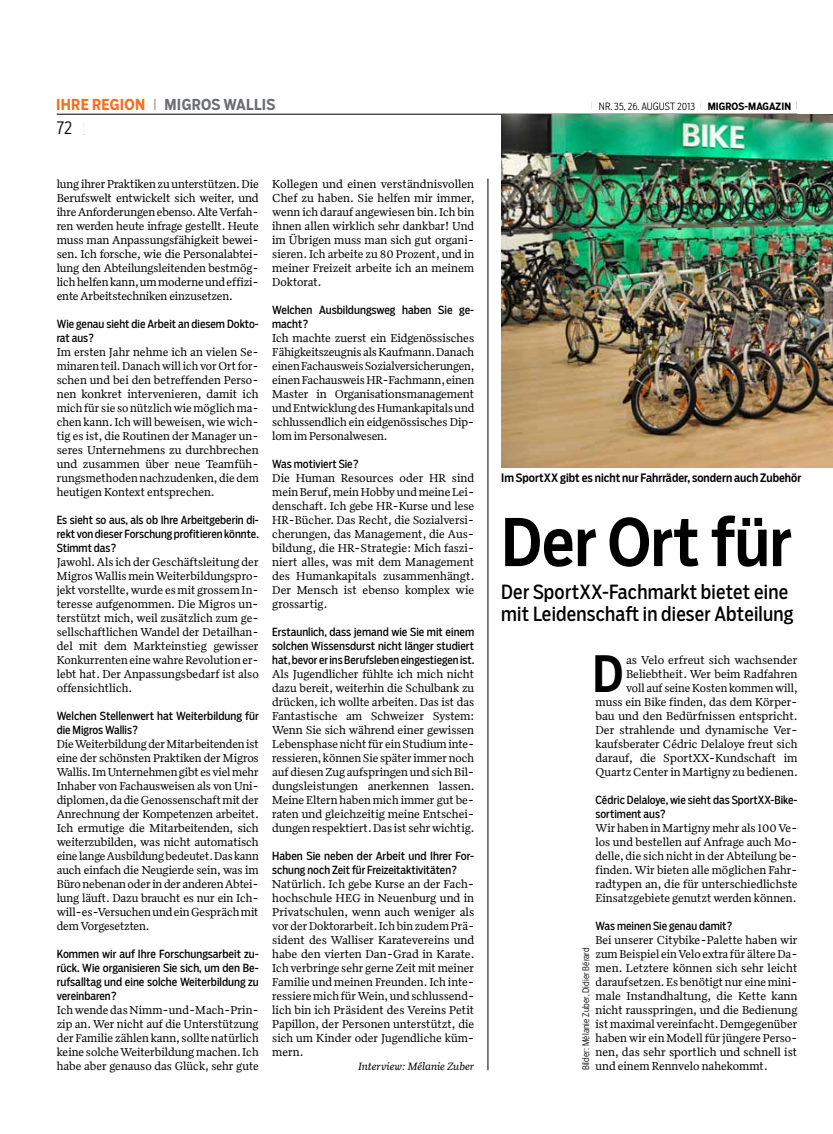
<style>
.page{position:relative;width:833px;height:1134px;background:#fff}
.page>*{position:absolute;margin:0;border:0;box-sizing:border-box;transform-origin:0 0}
.t1{font:500 65px "Salvo Sans Cond";letter-spacing:-.005em;color:#000}
.t2{font:500 49.62px "Salvo Sans Cond";color:#000}
.t3{font:19.38px/21.8px "Salvo Sans Cond";letter-spacing:.01em;color:#000}
.t4{font:300 17.5px "Salvo Sans Cond";color:#000}
.t5{font:700 15px "Salvo Sans Cond";letter-spacing:.02em;color:#6d6e71}
.t6{font:11.75px/14px "Quiosco Two LF";color:#000;text-align:justify}
.t7{font:500 11.5px "Salvo Sans Cond";color:#000}
.t8{font:11.12px/14px "Salvo Sans Cond";color:#000}
.t9{font:italic 10.88px "Quiosco Two LF";color:#000}
.t10{font:300 10px "Salvo Sans Cond";letter-spacing:.01em;color:#000}
.t11{font:300 9px "Salvo Sans Cond";letter-spacing:.01em;color:#000}
.s1{color:#f36f21}
.s2{font-weight:300;font-size:11.88px}
.s3{font-size:8.12px}
.s4{font-weight:700}
.s5{font-size:14.75px}
</style>
<div class="page">
<hr style="left:57px;top:114px;width:740px;height:1px;background:#000">
<hr style="left:488px;top:179px;width:1px;height:891px;background:#000">
<img style="left:501px;top:114px;width:332px;height:354px">
<p class="t5" style="left:56px;top:94px;width:221px"><span class="s1">IHRE REGION</span> <span class="s2">|</span> MIGROS WALLIS</p>
<p class="t10" style="left:591px;top:99px;width:208px"><span class="s3">|</span> NR. 35, 26. AUGUST 2013 <span class="s3">|</span> <span class="s4">MIGROS-MAGAZIN</span> <span class="s3">|</span></p>
<h3 class="t4" style="left:57px;top:116px;width:31px">72 <span class="s5">|</span></h3>
<p class="t6" style="left:57px;top:176px;width:203px">lung ihrer Praktiken zu unterstützen. Die Berufswelt entwickelt sich weiter, und ihre Anforderungen ebenso. Alte Verfah&shy;ren werden heute infrage gestellt. Heute muss man Anpassungsfähigkeit bewei&shy;sen. Ich forsche, wie die Personalabtei&shy;lung den Abteilungsleitenden bestmög&shy;lich helfen kann, um moderne und effizi&shy;ente Arbeitstechniken einzusetzen.</p>
<p class="t8" style="left:57px;top:316px;width:203px">Wie genau sieht die Arbeit an diesem Dokto&shy;rat aus?</p>
<p class="t6" style="left:57px;top:344px;width:203px">Im ersten Jahr nehme ich an vielen Se&shy;minaren teil. Danach will ich vor Ort for&shy;schen und bei den betreffenden Perso&shy;nen konkret intervenieren, damit ich mich für sie so nützlich wie möglich ma&shy;chen kann. Ich will beweisen, wie wich&shy;tig es ist, die Routinen der Manager un&shy;seres Unternehmens zu durchbrechen und zusammen über neue Teamfüh&shy;rungsmethoden nachzudenken, die dem heutigen Kontext entsprechen.</p>
<p class="t8" style="left:57px;top:512px;width:204px;text-align:justify">Es sieht so aus, als ob Ihre Arbeitgeberin di&shy;rekt von dieser Forschung profitieren könnte.<br>Stimmt das?</p>
<p class="t6" style="left:57px;top:554px;width:203px">Jawohl. Als ich der Geschäftsleitung der Migros Wallis mein Weiterbildungspro&shy;jekt vorstellte, wurde es mit grossem In&shy;teresse aufgenommen. Die Migros un&shy;terstützt mich, weil zusätzlich zum ge&shy;sellschaftlichen Wandel der Detailhan&shy;del mit dem Markteinstieg gewisser Konkurrenten eine wahre Revolution er&shy;lebt hat. Der Anpassungsbedarf ist also offensichtlich.</p>
<p class="t8" style="left:57px;top:708px;width:204px">Welchen Stellenwert hat Weiterbildung für die Migros Wallis?</p>
<p class="t6" style="left:57px;top:736px;width:204px">Die Weiterbildung der Mitarbeitenden ist eine der schönsten Praktiken der Migros Wallis. Im Unternehmen gibt es viel mehr Inhaber von Fachausweisen als von Uni&shy;diplomen, da die Genossenschaft mit der Anrechnung der Kompetenzen arbeitet.<br>Ich ermutige die Mitarbeitenden, sich weiterzubilden, was nicht automatisch eine lange Ausbildung bedeutet. Das kann auch einfach die Neugierde sein, was im Büro nebenan oder in der anderen Abtei&shy;lung läuft. Dazu braucht es nur ein Ich&shy;will-es-Versuchen und ein Gespräch mit dem Vorgesetzten.</p>
<p class="t8" style="left:57px;top:946px;width:203px;text-align:justify">Kommen wir auf Ihre Forschungsarbeit zu&shy;rück. Wie organisieren Sie sich, um den Be&shy;rufsalltag und eine solche Weiterbildung zu vereinbaren?</p>
<p class="t6" style="left:57px;top:1002px;width:203px">Ich wende das Nimm-und-Mach-Prin&shy;zip an. Wer nicht auf die Unterstützung der Familie zählen kann, sollte natürlich keine solche Weiterbildung machen. Ich habe aber genauso das Glück, sehr gute</p>
<p class="t6" style="left:272px;top:176px;width:204px">Kollegen und einen verständnisvollen Chef zu haben. Sie helfen mir immer, wenn ich darauf angewiesen bin. Ich bin ihnen allen wirklich sehr dankbar! Und im Übrigen muss man sich gut organi&shy;sieren. Ich arbeite zu 80 Prozent, und in meiner Freizeit arbeite ich an meinem Doktorat.</p>
<p class="t8" style="left:272px;top:302px;width:203px">Welchen Ausbildungsweg haben Sie ge&shy;macht?</p>
<p class="t6" style="left:272px;top:330px;width:204px">Ich machte zuerst ein Eidgenössisches Fähigkeitszeugnis als Kaufmann. Danach einen Fachausweis Sozialversicherungen, einen Fachausweis HR-Fachmann, einen Master in Organisationsmanagement und Entwicklung des Humankapitals und schlussendlich ein eidgenössisches Dip&shy;lom im Personalwesen.</p>
<p class="t8" style="left:272px;top:456px;width:88px">Was motiviert Sie?</p>
<p class="t6" style="left:272px;top:470px;width:204px">Die Human Resources oder HR sind mein Beruf, mein Hobby und meine Lei&shy;denschaft. Ich gebe HR-Kurse und lese HR-Bücher. Das Recht, die Sozialversi&shy;cherungen, das Management, die Aus&shy;bildung, die HR-Strategie: Mich faszi&shy;niert alles, was mit dem Management des Humankapitals zusammenhängt.<br>Der Mensch ist ebenso komplex wie grossartig.</p>
<p class="t8" style="left:272px;top:624px;width:204px;text-align:justify">Erstaunlich, dass jemand wie Sie mit einem solchen Wissensdurst nicht länger studiert hat, bevor er ins Berufsleben eingestiegen ist.</p>
<p class="t6" style="left:272px;top:666px;width:204px">Als Jugendlicher fühlte ich mich nicht dazu bereit, weiterhin die Schulbank zu drücken, ich wollte arbeiten. Das ist das Fantastische am Schweizer System:<br>Wenn Sie sich während einer gewissen Lebensphase nicht für ein Studium inte&shy;ressieren, können Sie später immer noch auf diesen Zug aufspringen und sich Bil&shy;dungsleistungen anerkennen lassen.<br>Meine Eltern haben mich immer gut be&shy;raten und gleichzeitig meine Entschei&shy;dungen respektiert. Das ist sehr wichtig.</p>
<p class="t8" style="left:272px;top:848px;width:203px">Haben Sie neben der Arbeit und Ihrer For&shy;schung noch Zeit für Freizeitaktivitäten?</p>
<p class="t6" style="left:272px;top:876px;width:204px">Natürlich. Ich gebe Kurse an der Fach&shy;hochschule HEG in Neuenburg und in Privatschulen, wenn auch weniger als vor der Doktorarbeit. Ich bin zudem Prä&shy;sident des Walliser Karatevereins und habe den vierten Dan-Grad in Karate.<br>Ich verbringe sehr gerne Zeit mit meiner Familie und meinen Freunden. Ich inte&shy;ressiere mich für Wein, und schlussend&shy;lich bin ich Präsident des Vereins Petit Papillon, der Personen unterstützt, die sich um Kinder oder Jugendliche küm&shy;mern.</p>
<p class="t9" style="left:358px;top:1059px;width:118px">Interview: Mélanie Zuber</p>
<p class="t7" style="left:501px;top:470px;width:302px">Im SportXX gibt es nicht nur Fahrräder, sondern auch Zubehör</p>
<h1 class="t1" style="left:501px;top:499px;width:293px">Der Ort für</h1>
<h3 class="t3" style="left:501px;top:581px;width:294px">Der SportXX-Fachmarkt bietet eine mit Leidenschaft in dieser Abteilung</h3>
<h2 class="t2" style="left:592px;top:640px;width:33px">D</h2>
<p class="t6" style="left:595px;top:652px;width:204px;text-align:right">as Velo erfreut sich wachsender Beliebtheit. Wer beim Radfahren<br>voll auf seine Kosten kommen will,<br>muss ein Bike finden, das dem Körper&shy;bau und den Bedürfnissen entspricht.<br>Der strahlende und dynamische Ver&shy;kaufsberater Cédric Delaloye freut sich darauf, die SportXX-Kundschaft im Quartz Center in Martigny zu bedienen.</p>
<p class="t8" style="left:595px;top:792px;width:203px">Cédric Delaloye, wie sieht das SportXX-Bike&shy;sortiment aus?</p>
<p class="t6" style="left:595px;top:820px;width:203px">Wir haben in Martigny mehr als 100 Ve&shy;los und bestellen auf Anfrage auch Mo&shy;delle, die sich nicht in der Abteilung be&shy;finden. Wir bieten alle möglichen Fahr&shy;radtypen an, die für unterschiedlichste Einsatzgebiete genutzt werden können.</p>
<p class="t8" style="left:595px;top:918px;width:139px">Was meinen Sie genau damit?</p>
<p class="t6" style="left:595px;top:932px;width:204px">Bei unserer Citybike-Palette haben wir zum Beispiel ein Velo extra für ältere Da&shy;men. Letztere können sich sehr leicht daraufsetzen. Es benötigt nur eine mini&shy;male Instandhaltung, die Kette kann nicht rausspringen, und die Bedienung ist maximal vereinfacht. Demgegenüber haben wir ein Modell für jüngere Perso&shy;nen, das sehr sportlich und schnell ist und einem Rennvelo nahekommt.</p>
<p class="t11" style="left:580px;top:1070px;width:124px;rotate:-90deg">BILDER: MÉLANIE ZUBER, DIDIER BÉRARD</p>
</div>
